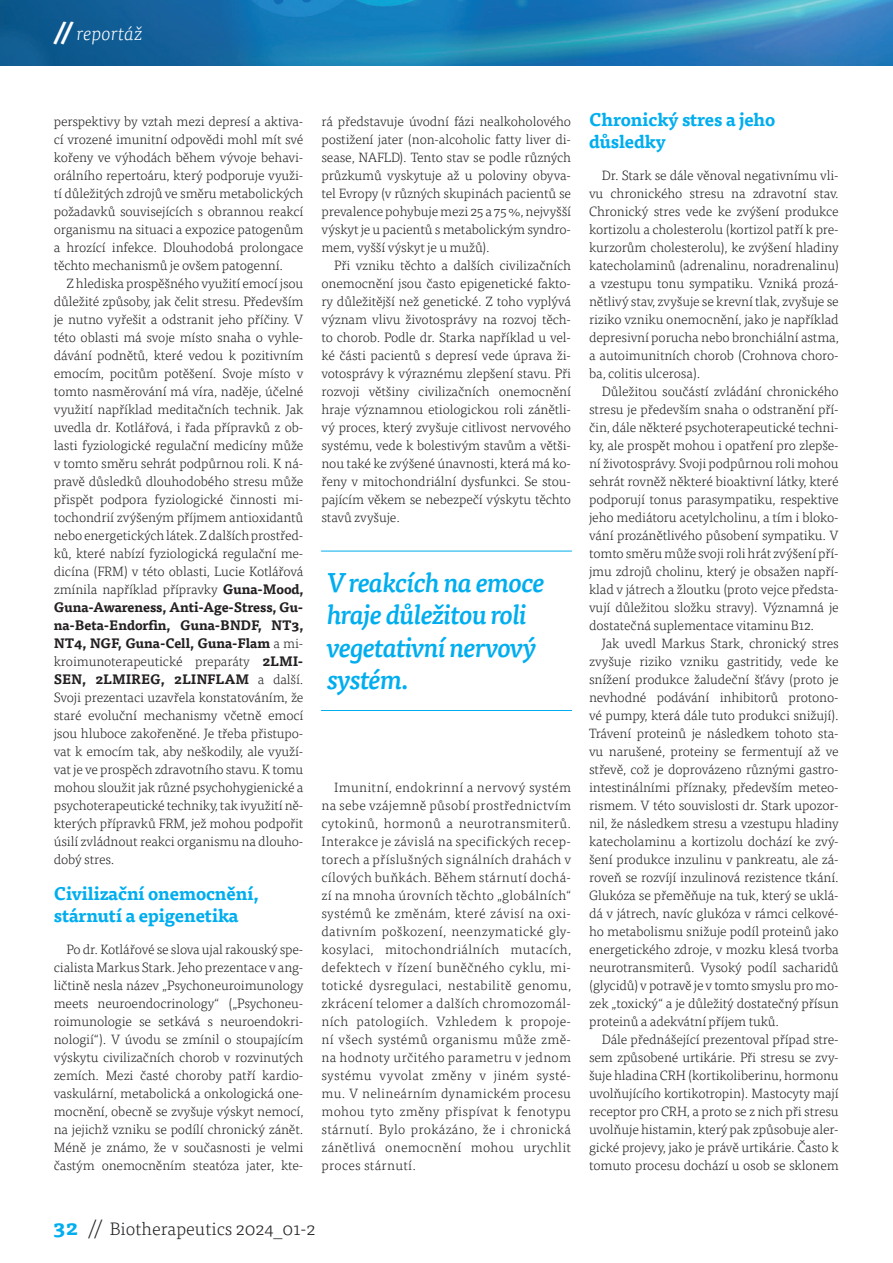
<style>
.page{position:relative;width:893px;height:1263px;background:#fff}
.page>*{position:absolute;margin:0;border:0;box-sizing:border-box;transform-origin:0 0}
.t1{font:italic 500 27px/32.4px "Tisa Pro";letter-spacing:-.03em;color:#00aeef}
.t2{font:italic 300 19.5px "Tisa Pro";color:#fff}
.t3{font:700 18px/21.6px "Tisa Pro";letter-spacing:-.01em;color:#00aeef}
.t4{font:300 18px "Tisa Pro";color:#231f20}
.t5{font:300 13.5px/18px "Tisa Pro";letter-spacing:-.01em;color:#231f20;text-align:justify}
.s1{font-weight:700;font-size:24px}
.s2{font-weight:700}
.s3{font-weight:700;font-size:21px;color:#00aeef}
.s4{font-size:21px}
</style>
<div class="page">
<hr style="left:321px;top:551px;width:251px;height:1px;background:#00aeef">
<hr style="left:321px;top:710px;width:251px;height:1px;background:#00aeef">
<img style="left:0;top:0;width:893px;height:65px">
<h2 class="t2" style="left:54px;top:20px;width:90px"><span class="s1">//</span> reportáž</h2>
<p class="t5" style="left:54px;top:112px;width:251px">perspektivy by vztah mezi depresí a aktiva&shy;cí vrozené imunitní odpovědi mohl mít své kořeny ve výhodách během vývoje behavi&shy;orálního repertoáru, který podporuje využi&shy;tí důležitých zdrojů ve směru metabolických požadavků souvisejících s obrannou reakcí organismu na situaci a expozice patogenům a hrozící infekce. Dlouhodobá prolongace těchto mechanismů je ovšem patogenní.</p>
<p class="t5" style="left:54px;top:274px;width:251px;text-indent:13px">Z hlediska prospěšného využití emocí jsou důležité způsoby, jak čelit stresu. Především je nutno vyřešit a odstranit jeho příčiny. V této oblasti má svoje místo snaha o vyhle&shy;dávání podnětů, které vedou k pozitivním emocím, pocitům potěšení. Svoje místo v tomto nasměrování má víra, naděje, účelné využití například meditačních technik. Jak uvedla dr. Kotlářová, i řada přípravků z ob&shy;lasti fyziologické regulační medicíny může v tomto směru sehrát podpůrnou roli. K ná&shy;pravě důsledků dlouhodobého stresu může přispět podpora fyziologické činnosti mi&shy;tochondrií zvýšeným příjmem antioxidantů nebo energetických látek. Z dalších prostřed&shy;ků, které nabízí fyziologická regulační me&shy;dicína (FRM) v této oblasti, Lucie Kotlářová zmínila například přípravky <span class="s2">Guna-Mood, Guna-Awareness, Anti-Age-Stress, Gu&shy;na-Beta-Endorfin, Guna-BNDF, NT3, NT4, NGF, Guna-Cell, Guna-Flam</span> a mi&shy;kroimunoterapeutické preparáty <span class="s2">2LMI-SEN, 2LMIREG, 2LINFLAM</span> a další.<br>Svoji prezentaci uzavřela konstatováním, že staré evoluční mechanismy včetně emocí jsou hluboce zakořeněné. Je třeba přistupo&shy;vat k emocím tak, aby neškodily, ale využí&shy;vat je ve prospěch zdravotního stavu. K tomu mohou sloužit jak různé psychohygienické a psychoterapeutické techniky, tak ivyužití ně&shy;kterých přípravků FRM, jež mohou podpořit úsilí zvládnout reakci organismu na dlouho&shy;dobý stres.</p>
<h3 class="t3" style="left:54px;top:882px;width:206px">Civilizační onemocnění, stárnutí a epigenetika</h3>
<p class="t5" style="left:54px;top:940px;width:251px;text-indent:13px">Po dr. Kotlářové se slova ujal rakouský spe&shy;cialista Markus Stark. Jeho prezentace v ang&shy;ličtině nesla název „Psychoneuroimunology meets neuroendocrinology“ („Psychoneu&shy;roimunologie se setkává s neuroendokri&shy;nologií“). V úvodu se zmínil o stoupajícím výskytu civilizačních chorob v rozvinutých zemích. Mezi časté choroby patří kardio&shy;vaskulární, metabolická a onkologická one&shy;mocnění, obecně se zvyšuje výskyt nemocí, na jejichž vzniku se podílí chronický zánět.<br>Méně je známo, že v současnosti je velmi častým onemocněním steatóza jater, kte-</p>
<p class="t5" style="left:321px;top:112px;width:251px">rá představuje úvodní fázi nealkoholového postižení jater (non-alcoholic fatty liver di&shy;sease, NAFLD). Tento stav se podle různých průzkumů vyskytuje až u poloviny obyva&shy;tel Evropy (v různých skupinách pacientů se prevalence pohybuje mezi 25 a 75 %, nejvyšší výskyt je u pacientů s metabolickým syndro&shy;mem, vyšší výskyt je u mužů).</p>
<p class="t5" style="left:321px;top:256px;width:251px;text-indent:13px">Při vzniku těchto a dalších civilizačních onemocnění jsou často epigenetické fakto&shy;ry důležitější než genetické. Z toho vyplývá význam vlivu životosprávy na rozvoj těch&shy;to chorob. Podle dr. Starka například u vel&shy;ké části pacientů s depresí vede úprava ži&shy;votosprávy k výraznému zlepšení stavu. Při rozvoji většiny civilizačních onemocnění hraje významnou etiologickou roli zánětli&shy;vý proces, který zvyšuje citlivost nervového systému, vede k bolestivým stavům a větši&shy;nou také ke zvýšené únavnosti, která má ko&shy;řeny v mitochondriální dysfunkci. Se stou&shy;pajícím věkem se nebezpečí výskytu těchto stavů zvyšuje.</p>
<h1 class="t1" style="left:327px;top:565px;width:220px">V reakcích na emoce hraje důležitou roli vegetativní nervový systém.</h1>
<p class="t5" style="left:321px;top:778px;width:251px;text-indent:13px">Imunitní, endokrinní a nervový systém na sebe vzájemně působí prostřednictvím cytokinů, hormonů a neurotransmiterů.<br>Interakce je závislá na specifických recep&shy;torech a příslušných signálních drahách v cílových buňkách. Během stárnutí dochá&shy;zí na mnoha úrovních těchto „globálních“ systémů ke změnám, které závisí na oxi&shy;dativním poškození, neenzymatické gly&shy;kosylaci, mitochondriálních mutacích, defektech v řízení buněčného cyklu, mi&shy;totické dysregulaci, nestabilitě genomu, zkrácení telomer a dalších chromozomál&shy;ních patologiích. Vzhledem k propoje&shy;ní všech systémů organismu může změ&shy;na hodnoty určitého parametru v jednom systému vyvolat změny v jiném systé&shy;mu. V nelineárním dynamickém procesu mohou tyto změny přispívat k fenotypu stárnutí. Bylo prokázáno, že i chronická zánětlivá onemocnění mohou urychlit proces stárnutí.</p>
<h3 class="t3" style="left:589px;top:108px;width:188px">Chronický stres a jeho důsledky</h3>
<p class="t5" style="left:589px;top:166px;width:251px;text-indent:13px">Dr. Stark se dále věnoval negativnímu vli&shy;vu chronického stresu na zdravotní stav.<br>Chronický stres vede ke zvýšení produkce kortizolu a cholesterolu (kortizol patří k pre&shy;kurzorům cholesterolu), ke zvýšení hladiny katecholaminů (adrenalinu, noradrenalinu) a vzestupu tonu sympatiku. Vzniká prozá&shy;nětlivý stav, zvyšuje se krevní tlak, zvyšuje se riziko vzniku onemocnění, jako je například depresivní porucha nebo bronchiální astma, a autoimunitních chorob (Crohnova choro&shy;ba, colitis ulcerosa).</p>
<p class="t5" style="left:589px;top:382px;width:251px;text-indent:13px">Důležitou součástí zvládání chronického stresu je především snaha o odstranění pří&shy;čin, dále některé psychoterapeutické techni&shy;ky, ale prospět mohou i opatření pro zlepše&shy;ní životosprávy. Svoji podpůrnou roli mohou sehrát rovněž některé bioaktivní látky, které podporují tonus parasympatiku, respektive jeho mediátoru acetylcholinu, a tím i bloko&shy;vání prozánětlivého působení sympatiku. V tomto směru může svoji roli hrát zvýšení pří&shy;jmu zdrojů cholinu, který je obsažen napří&shy;klad v játrech a žloutku (proto vejce předsta&shy;vují důležitou složku stravy). Významná je dostatečná suplementace vitaminu B12.</p>
<p class="t5" style="left:589px;top:634px;width:251px;text-indent:13px">Jak uvedl Markus Stark, chronický stres zvyšuje riziko vzniku gastritidy, vede ke snížení produkce žaludeční šťávy (proto je nevhodné podávání inhibitorů protono&shy;vé pumpy, která dále tuto produkci snižují).<br>Trávení proteinů je následkem tohoto sta&shy;vu narušené, proteiny se fermentují až ve střevě, což je doprovázeno různými gastro&shy;intestinálními příznaky, především meteo&shy;rismem. V této souvislosti dr. Stark upozor&shy;nil, že následkem stresu a vzestupu hladiny katecholaminu a kortizolu dochází ke zvý&shy;šení produkce inzulinu v pankreatu, ale zá&shy;roveň se rozvíjí inzulinová rezistence tkání.<br>Glukóza se přeměňuje na tuk, který se uklá&shy;dá v játrech, navíc glukóza v rámci celkové&shy;ho metabolismu snižuje podíl proteinů jako energetického zdroje, v mozku klesá tvorba neurotransmiterů. Vysoký podíl sacharidů (glycidů) v potravě je v tomto smyslu pro mo&shy;zek „toxický“ a je důležitý dostatečný přísun proteinů a adekvátní příjem tuků.</p>
<p class="t5" style="left:589px;top:1029px;width:251px;text-indent:13px">Dále přednášející prezentoval případ stre&shy;sem způsobené urtikárie. Při stresu se zvy&shy;šuje hladina CRH (kortikoliberinu, hormonu uvolňujícího kortikotropin). Mastocyty mají receptor pro CRH, a proto se z nich při stresu uvolňuje histamin, který pak způsobuje aler&shy;gické projevy, jako je právě urtikárie. Často k tomuto procesu dochází u osob se sklonem</p>
<h3 class="t4" style="left:53px;top:1216px;width:264px"><span class="s3">32</span> <span class="s4">//</span> Biotherapeutics 2024_01-2</h3>
</div>
